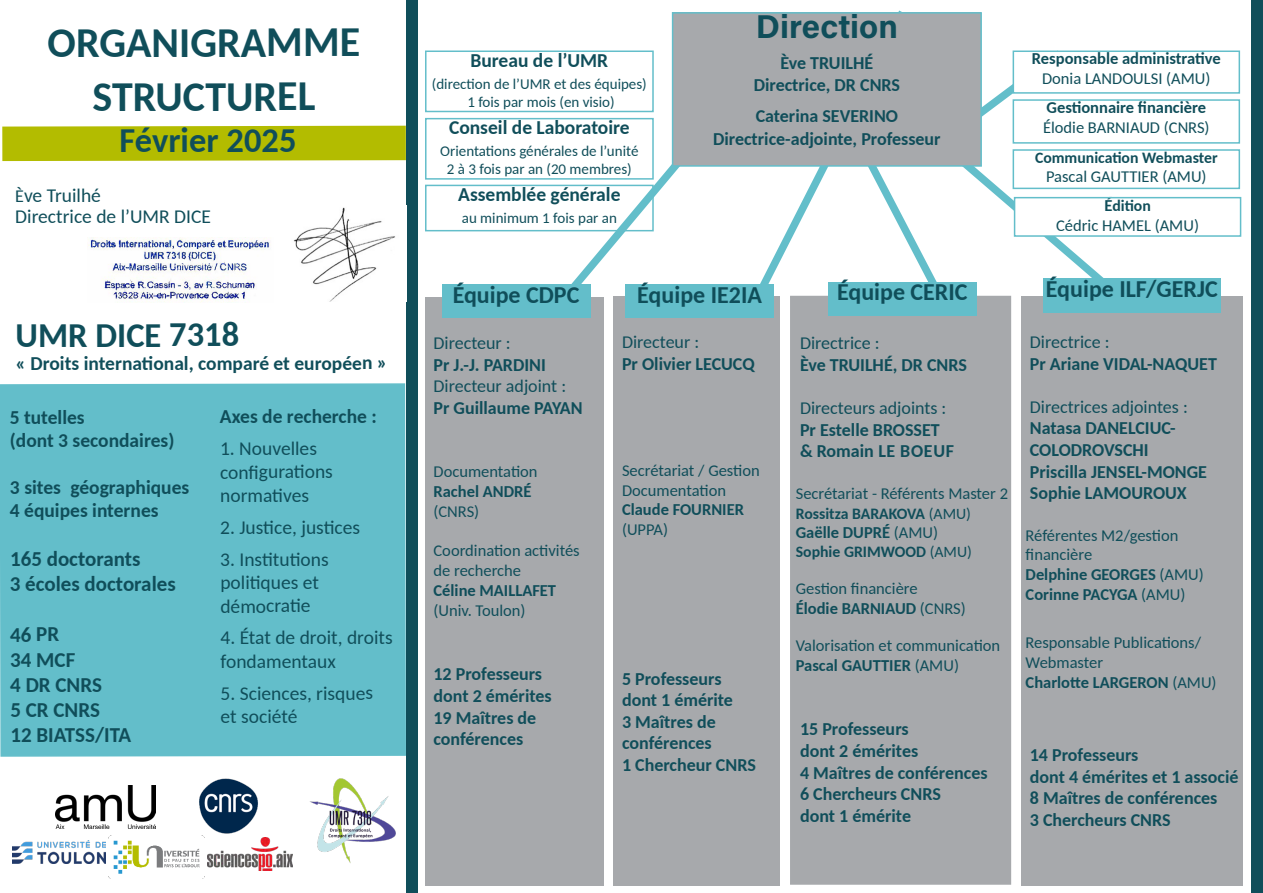
<style>
.page{position:relative;width:1263px;height:893px;background:#fff}
.page>*{position:absolute;margin:0;border:0;box-sizing:border-box;transform-origin:0 0}
.t1{font:700 42px/54px "Carlito";letter-spacing:-.005em;color:#104e5a;text-align:center}
.t2{font:700 34.5px "Carlito";letter-spacing:-.005em;color:#104e5a}
.t3{font:33px "Acumin Variable Concept";color:#104e5a}
.t4{font:700 24px "Carlito";color:#104e5a}
.t5{font:700 21px/25.2px "Carlito";letter-spacing:-.005em;color:#104e5a}
.t6{font:19.5px/23.4px "Carlito";letter-spacing:-.005em;color:#104e5a}
.t7{font:700 19.5px/23.2px "Carlito";letter-spacing:-.005em;color:#104e5a}
.t8{font:700 18px/21.6px "Carlito";color:#104e5a}
.t9{font:18px "Carlito";color:#104e5a}
.t10{font:16.5px/19.8px "Carlito";color:#104e5a}
.t11{font:700 16.5px "Carlito";color:#104e5a}
.t12{font:700 15.75px "Carlito";color:#104e5a}
.t13{font:15px/18px "Carlito";color:#104e5a;text-align:center}
.s1{font-size:18px}
.s2{font-weight:400}
.s3{font-weight:700}
.s4{font-size:16.5px}
</style>
<div class="page">
<div style="left:406px;top:0;width:857px;height:893px;background:#104e5a"></div>
<img style="left:109px;top:835px;width:95px;height:43px">
<img style="left:12px;top:840px;width:93px;height:23px">
<img style="left:56px;top:785px;width:99px;height:43px">
<img style="left:199px;top:779px;width:59px;height:54px">
<div style="left:418px;top:0;width:832px;height:893px;background:#fff"></div>
<svg style="left:1070px;top:189px;width:75px;height:90px"></svg>
<div style="left:425px;top:51px;width:229px;height:61px;border:2px solid #63beca"></div>
<div style="left:425px;top:118px;width:229px;height:62px;border:2px solid #63beca"></div>
<div style="left:425px;top:185px;width:229px;height:46px;border:2px solid #63beca"></div>
<svg style="left:467px;top:50px;width:203px;height:247px"></svg>
<svg style="left:912px;top:50px;width:158px;height:295px"></svg>
<svg style="left:670px;top:10px;width:242px;height:286px"></svg>
<div style="left:613px;top:296px;width:167px;height:589px;background:#a7a9ac"></div>
<div style="left:625px;top:285px;width:149px;height:33px;background:#63beca"></div>
<div style="left:673px;top:13px;width:308px;height:153px;background:#a7a9ac"></div>
<div style="left:672px;top:12px;width:310px;height:155px;border:2px solid #63beca"></div>
<div style="left:2px;top:126px;width:404px;height:35px;background:#b3bc00"></div>
<div style="left:0;top:383px;width:406px;height:374px;background:#63beca"></div>
<div style="left:425px;top:297px;width:179px;height:588px;background:#a7a9ac"></div>
<div style="left:442px;top:285px;width:148px;height:33px;background:#63beca"></div>
<div style="left:791px;top:296px;width:219px;height:588px;background:#a7a9ac"></div>
<div style="left:790px;top:296px;width:221px;height:589px;border:2px solid #a7a9ac"></div>
<div style="left:828px;top:282px;width:148px;height:33px;background:#63beca"></div>
<div style="left:1021px;top:296px;width:221px;height:589px;background:#a7a9ac"></div>
<div style="left:1043px;top:279px;width:177px;height:34px;background:#63beca"></div>
<div style="left:1013px;top:150px;width:226px;height:38px;background:#fff"></div>
<div style="left:1012px;top:149px;width:228px;height:40px;border:2px solid #63beca"></div>
<div style="left:1013px;top:100px;width:226px;height:43px;background:#fff"></div>
<div style="left:1012px;top:99px;width:228px;height:45px;border:2px solid #63beca"></div>
<div style="left:1013px;top:51px;width:226px;height:42px;background:#fff"></div>
<div style="left:1012px;top:51px;width:228px;height:43px;border:2px solid #63beca"></div>
<div style="left:1014px;top:198px;width:226px;height:38px;background:#fff"></div>
<div style="left:1014px;top:197px;width:227px;height:40px;border:2px solid #63beca"></div>
<img style="left:88px;top:237px;width:182px;height:65px">
<img style="left:309px;top:778px;width:87px;height:85px">
<img style="left:293px;top:207px;width:102px;height:94px">
<img style="left:208px;top:837px;width:85px;height:33px">
<h1 class="t1" style="left:48px;top:14px;width:314px">ORGANIGRAMME<br>STRUCTUREL</h1>
<h2 class="t2" style="left:120px;top:117px;width:179px">Février 2025</h2>
<p class="t6" style="left:15px;top:184px;width:197px;line-height:21px"><span class="s1">È</span>ve Truilhé<br>Directrice de l’UMR DICE</p>
<h2 class="t2" style="left:16px;top:311px;width:225px">UMR DICE 7318</h2>
<p class="t7" style="left:16px;top:351px;width:373px">« Droits international, comparé et européen »</p>
<p class="t7" style="left:10px;top:405px;width:166px">5 tutelles<br>(dont 3 secondaires)</p>
<p class="t7" style="left:10px;top:475px;width:181px">3 sites géographiques<br>4 équipes internes</p>
<p class="t5" style="left:10px;top:545px;width:167px">165 doctorants<br>3 écoles doctorales</p>
<p class="t5" style="left:10px;top:621px;width:122px">46 PR<br>34 MCF<br>4 DR CNRS<br>5 CR CNRS<br>12 BIATSS/ITA</p>
<p class="t7" style="left:220px;top:404px;width:158px">Axes de recherche :</p>
<p class="t6" style="left:220px;top:436px;width:114px">1. Nouvelles configurations normatives</p>
<p class="t6" style="left:220px;top:515px;width:141px">2. Justice, justices</p>
<p class="t6" style="left:220px;top:547px;width:110px">3. Institutions politiques et démocratie</p>
<p class="t6" style="left:220px;top:625px;width:174px">4. État de droit, droits fondamentaux</p>
<p class="t6" style="left:221px;top:680px;width:154px">5. Sciences, risques et société</p>
<p class="t7" style="left:470px;top:48px;width:139px">Bureau de l’UMR</p>
<p class="t13" style="left:432px;top:74px;width:216px">(direction de l’UMR et des équipes)<br>1 fois par mois (en visio)</p>
<p class="t7" style="left:449px;top:115px;width:182px">Conseil de Laboratoire</p>
<p class="t13" style="left:440px;top:142px;width:200px">Orientations générales de l’unité<br>2 à 3 fois par an (20 membres)</p>
<p class="t7" style="left:458px;top:182px;width:164px">Assemblée générale</p>
<p class="t13" style="left:462px;top:208px;width:157px">au minimum 1 fois par an</p>
<h3 class="t3" style="left:756px;top:4px;width:144px">Direction</h3>
<p class="t8" style="left:754px;top:51px;width:148px;line-height:22.5px;text-align:center">Ève TRUILHÉ<br>Directrice, DR CNRS</p>
<p class="t8" style="left:713px;top:104px;width:229px;line-height:22.5px;text-align:center">Caterina SEVERINO<br>Directrice-adjointe, Professeur</p>
<h3 class="t4" style="left:453px;top:278px;width:128px">Équipe CDPC</h3>
<p class="t9" style="left:433px;top:331px;width:79px">Directeur :</p>
<p class="t8" style="left:433px;top:353px;width:114px">Pr J.-J. PARDINI</p>
<p class="t9" style="left:433px;top:374px;width:134px">Directeur adjoint :</p>
<p class="t8" style="left:433px;top:396px;width:151px">Pr Guillaume PAYAN</p>
<p class="t10" style="left:433px;top:461px;width:106px">Documentation</p>
<p class="t11" style="left:433px;top:480px;width:99px">Rachel ANDRÉ</p>
<p class="t10" style="left:433px;top:500px;width:47px">(CNRS)</p>
<p class="t10" style="left:433px;top:540px;width:148px">Coordination activités de recherche</p>
<p class="t11" style="left:433px;top:579px;width:124px">Céline MAILLAFET</p>
<p class="t10" style="left:433px;top:599px;width:94px">(Univ. Toulon)</p>
<p class="t8" style="left:433px;top:663px;width:120px">12 Professeurs dont 2 émérites<br>19 Maîtres de conférences</p>
<h3 class="t4" style="left:637px;top:278px;width:126px">Équipe IE2IA</h3>
<p class="t9" style="left:622px;top:330px;width:79px">Directeur :</p>
<p class="t8" style="left:622px;top:352px;width:134px">Pr Olivier LECUCQ</p>
<p class="t10" style="left:622px;top:460px;width:139px">Secrétariat / Gestion<br>Documentation</p>
<p class="t11" style="left:622px;top:499px;width:123px">Claude FOURNIER</p>
<p class="t10" style="left:622px;top:519px;width:47px">(UPPA)</p>
<p class="t8" style="left:622px;top:667px;width:135px">5 Professeurs dont 1 émérite<br>3 Maîtres de conférences<br>1 Chercheur CNRS</p>
<h3 class="t4" style="left:837px;top:275px;width:132px">Équipe CERIC</h3>
<p class="t9" style="left:800px;top:331px;width:81px">Directrice :</p>
<p class="t8" style="left:800px;top:354px;width:168px">Ève TRUILHÉ, DR CNRS</p>
<p class="t9" style="left:800px;top:396px;width:148px">Directeurs adjoints :</p>
<p class="t8" style="left:800px;top:418px;width:156px">Pr Estelle BROSSET &amp; Romain LE BOEUF</p>
<p class="t10" style="left:796px;top:483px;width:214px">Secrétariat - Référents Master 2</p>
<p class="t12" style="left:796px;top:503px;width:177px">Rossitza BARAKOVA <span class="s2">(AMU)</span></p>
<p class="t11" style="left:796px;top:522px;width:144px">Gaëlle DUPRÉ <span class="s2">(AMU)</span></p>
<p class="t12" style="left:796px;top:541px;width:178px">Sophie GRIMWOOD <span class="s2">(AMU)</span></p>
<p class="t10" style="left:796px;top:578px;width:171px">Gestion financière<br><span class="s3">Élodie BARNIAUD</span> (CNRS)</p>
<p class="t10" style="left:796px;top:635px;width:206px">Valorisation et communication<br><span class="s3">Pascal GAUTTIER</span> (AMU)</p>
<p class="t8" style="left:800px;top:718px;width:189px">15 Professeurs<br>dont 2 émérites<br>4 Maîtres de conférences<br>6 Chercheurs CNRS<br>dont 1 émérite</p>
<p class="t11" style="left:1032px;top:48px;width:190px">Responsable administrative</p>
<p class="t10" style="left:1042px;top:68px;width:170px">Donia LANDOULSI (AMU)</p>
<p class="t11" style="left:1046px;top:96px;width:161px">Gestionnaire financière</p>
<p class="t10" style="left:1043px;top:117px;width:168px">Élodie BARNIAUD (CNRS)</p>
<p class="t12" style="left:1035px;top:146px;width:184px">Communication Webmaster</p>
<p class="t10" style="left:1046px;top:166px;width:162px">Pascal GAUTTIER (AMU)</p>
<p class="t12" style="left:1104px;top:195px;width:48px"><span class="s4">É</span>dition</p>
<p class="t10" style="left:1056px;top:214px;width:144px">Cédric HAMEL (AMU)</p>
<h3 class="t4" style="left:1046px;top:272px;width:173px">Équipe ILF/GERJC</h3>
<p class="t9" style="left:1030px;top:330px;width:81px">Directrice :</p>
<p class="t8" style="left:1030px;top:352px;width:189px">Pr Ariane VIDAL-NAQUET</p>
<p class="t9" style="left:1030px;top:394px;width:159px">Directrices adjointes :</p>
<p class="t8" style="left:1030px;top:417px;width:179px">Natasa DANELCIUC-<br>COLODROVSCHI<br>Priscilla JENSEL-MONGE<br>Sophie LAMOUROUX</p>
<p class="t10" style="left:1025px;top:524px;width:180px">Référentes M2/gestion financière<br><span class="s3">Delphine GEORGES</span> (AMU)<br><span class="s3">Corinne PACYGA</span> (AMU)</p>
<p class="t10" style="left:1025px;top:632px;width:193px">Responsable Publications/<br>Webmaster<br><span class="s3">Charlotte LARGERON</span> (AMU)</p>
<p class="t8" style="left:1030px;top:743px;width:210px">14 Professeurs<br>dont 4 émérites et 1 associé<br>8 Maîtres de conférences<br>3 Chercheurs CNRS</p>
</div>
